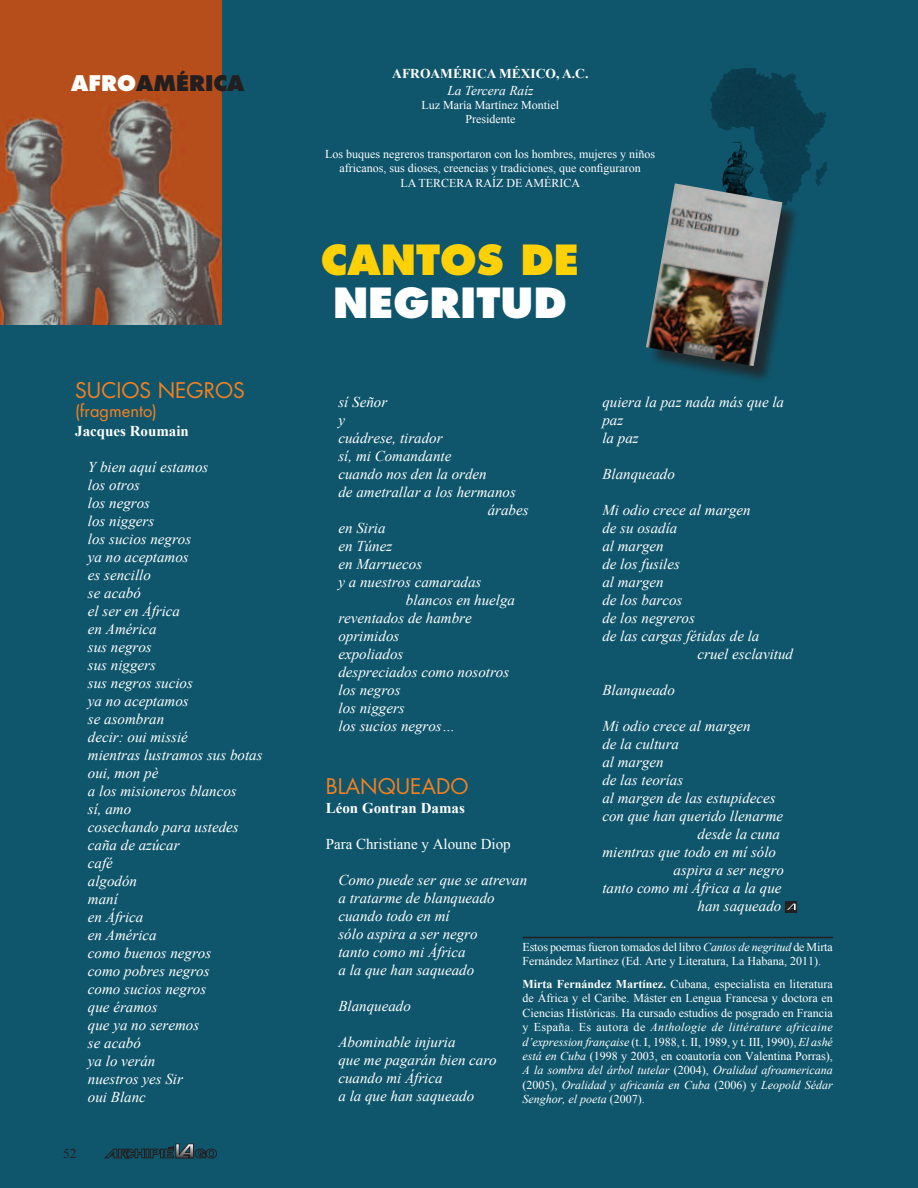
<style>
.page{position:relative;width:918px;height:1188px;background:#0f566c}
.page>*{position:absolute;margin:0;border:0;box-sizing:border-box;transform-origin:0 0}
.t1{font:800 40.5px "Futura";color:#fed006}
.t2{font:800 40.5px "Futura";color:#fff}
.t3{font:21px "Futura";color:#f58021}
.t4{font:800 21px "Futura";color:#231f20}
.t5{font:16.5px "Futura";color:#f58021}
.t6{font:italic 15px/18px "Times New Roman";color:#fff}
.t7{font:700 15px "Times New Roman";color:#fff}
.t8{font:15px "Times New Roman";color:#fff}
.t9{font:700 13.5px "Times New Roman";color:#fff}
.t10{font:italic 13.5px "Times New Roman";color:#fff}
.t11{font:13.5px "Times New Roman";color:#231f20}
.t12{font:12px/14.4px "Times New Roman";color:#fff;text-align:center}
.s1{color:#fff}
.s2{font-style:italic}
.s3{font-weight:700}
</style>
<div class="page">
<img style="left:0;top:0;width:221px;height:325px">
<img style="left:710px;top:68px;width:86px;height:118px">
<hr style="left:523px;top:937px;width:310px;height:1px;background:#231f20">
<div style="left:649px;top:186px;width:152px;height:198px;background:#231f20;opacity:.75"></div>
<img style="left:646px;top:183px;width:136px;height:183px">
<svg style="left:104px;top:1144px;width:113px;height:14px"></svg>
<svg style="left:785px;top:902px;width:12px;height:11px"></svg>
<h2 class="t4" style="left:71px;top:70px;width:175px"><span class="s1">AFRO</span>AMÉRICA</h2>
<p class="t9" style="left:392px;top:66px;width:198px">AFROAMÉRICA MÉXICO, A.C.</p>
<p class="t10" style="left:447px;top:82px;width:88px">La Tercera Raíz</p>
<p class="t12" style="left:422px;top:98px;width:139px">Luz María Martínez Montiel<br>Presidente</p>
<p class="t12" style="left:325px;top:146px;width:331px">Los buques negreros transportaron con los hombres, mujeres y niños africanos, sus dioses, creencias y tradiciones, que configuraron<br>LA TERCERA RAÍZ DE AMÉRICA</p>
<h2 class="t3" style="left:75px;top:375px;width:171px">SUCIOS NEGROS</h2>
<p class="t5" style="left:75px;top:400px;width:83px">(fragmento)</p>
<p class="t7" style="left:75px;top:422px;width:115px">Jacques Roumain</p>
<p class="t6" style="left:88px;top:458px;width:176px">Y bien aquí estamos<br>los otros<br>los negros<br>los niggers<br>los sucios negros<br>ya no aceptamos<br>es sencillo<br>se acabó<br>el ser en África<br>en América<br>sus negros<br>sus niggers<br>sus negros sucios<br>ya no aceptamos<br>se asombran<br>decir: oui missié<br>mientras lustramos sus botas oui, mon pè<br>a los misioneros blancos<br>sí, amo<br>cosechando para ustedes caña de azúcar<br>café<br>algodón<br>maní<br>en África<br>en América<br>como buenos negros<br>como pobres negros<br>como sucios negros<br>que éramos<br>que ya no seremos<br>se acabó<br>ya lo verán<br>nuestros yes Sir<br>oui Blanc</p>
<p class="t11" style="left:63px;top:1146px;width:15px">52</p>
<h1 class="t1" style="left:321px;top:235px;width:260px">CANTOS DE</h1>
<h1 class="t2" style="left:333px;top:278px;width:236px">NEGRITUD</h1>
<p class="t6" style="left:602px;top:393px;width:183px">quiera la paz nada más que la paz<br>la paz</p>
<p class="t6" style="left:602px;top:465px;width:74px">Blanqueado</p>
<p class="t6" style="left:602px;top:501px;width:150px">Mi odio crece al margen</p>
<p class="t6" style="left:602px;top:519px;width:76px">de su osadía</p>
<p class="t6" style="left:602px;top:537px;width:63px">al margen</p>
<p class="t6" style="left:602px;top:555px;width:79px">de los fusiles</p>
<p class="t6" style="left:602px;top:573px;width:63px">al margen</p>
<p class="t6" style="left:602px;top:591px;width:81px">de los barcos</p>
<p class="t6" style="left:602px;top:609px;width:94px">de los negreros</p>
<p class="t6" style="left:602px;top:627px;width:159px">de las cargas fétidas de la</p>
<p class="t6" style="left:698px;top:645px;width:97px">cruel esclavitud</p>
<p class="t6" style="left:602px;top:681px;width:74px">Blanqueado</p>
<p class="t6" style="left:602px;top:717px;width:150px">Mi odio crece al margen</p>
<p class="t6" style="left:602px;top:735px;width:78px">de la cultura</p>
<p class="t6" style="left:602px;top:753px;width:63px">al margen</p>
<p class="t6" style="left:602px;top:771px;width:82px">de las teorías</p>
<p class="t6" style="left:602px;top:789px;width:175px">al margen de las estupideces</p>
<p class="t6" style="left:602px;top:807px;width:182px">con que han querido llenarme</p>
<p class="t6" style="left:698px;top:825px;width:84px">desde la cuna</p>
<p class="t6" style="left:602px;top:843px;width:175px">mientras que todo en mí sólo</p>
<p class="t6" style="left:674px;top:861px;width:112px">aspira a ser negro</p>
<p class="t6" style="left:602px;top:879px;width:181px">tanto como mi África a la que</p>
<p class="t6" style="left:698px;top:897px;width:85px">han saqueado</p>
<p class="t12" style="left:523px;top:940px;width:312px;text-align:left">Estos poemas fueron tomados del libro <span class="s2">Cantos de negritud</span> de Mirta<br>Fernández Martínez (Ed. Arte y Literatura, La Habana, 2011).</p>
<p class="t12" style="left:523px;top:977px;width:312px;text-align:justify"><span class="s3">Mirta Fernández Martínez.</span> Cubana, especialista en literatura de África y el Caribe. Máster en Lengua Francesa y doctora en Ciencias Históricas. Ha cursado estudios de posgrado en Francia y España. Es autora de <span class="s2">Anthologie de littérature africaine d’expression française</span> (t. I, 1988, t. II, 1989, y t. III, 1990), <span class="s2">El ashé está en Cuba</span> (1998 y 2003, en coautoría con Valentina Porras), <span class="s2">A la sombra del árbol tutelar</span> (2004), <span class="s2">Oralidad afroamericana </span>(2005), <span class="s2">Oralidad y africanía en Cuba</span> (2006) y <span class="s2">Leopold Sédar Senghor, el poeta</span> (2007).</p>
<p class="t6" style="left:338px;top:393px;width:50px">sí Señor</p>
<p class="t6" style="left:338px;top:411px;width:8px">y</p>
<p class="t6" style="left:338px;top:429px;width:106px">cuádrese, tirador</p>
<p class="t6" style="left:338px;top:447px;width:114px">sí, mi Comandante</p>
<p class="t6" style="left:338px;top:465px;width:150px">cuando nos den la orden</p>
<p class="t6" style="left:338px;top:483px;width:179px">de ametrallar a los hermanos</p>
<p class="t6" style="left:488px;top:501px;width:42px">árabes</p>
<p class="t6" style="left:338px;top:519px;width:49px">en Siria</p>
<p class="t6" style="left:338px;top:537px;width:55px">en Túnez</p>
<p class="t6" style="left:338px;top:555px;width:85px">en Marruecos</p>
<p class="t6" style="left:338px;top:573px;width:144px">y a nuestros camaradas</p>
<p class="t6" style="left:406px;top:591px;width:111px">blancos en huelga</p>
<p class="t6" style="left:338px;top:609px;width:135px">reventados de hambre</p>
<p class="t6" style="left:338px;top:627px;width:62px">oprimidos</p>
<p class="t6" style="left:338px;top:645px;width:66px">expoliados</p>
<p class="t6" style="left:338px;top:663px;width:172px">despreciados como nosotros</p>
<p class="t6" style="left:338px;top:681px;width:64px">los negros</p>
<p class="t6" style="left:338px;top:699px;width:68px">los niggers</p>
<p class="t6" style="left:338px;top:717px;width:118px">los sucios negros…</p>
<h2 class="t3" style="left:326px;top:772px;width:144px">BLANQUEADO</h2>
<p class="t7" style="left:326px;top:799px;width:141px">Léon Gontran Damas</p>
<p class="t8" style="left:326px;top:835px;width:186px">Para Christiane y Aloune Diop</p>
<p class="t6" style="left:338px;top:870px;width:190px">Como puede ser que se atrevan a tratarme de blanqueado cuando todo en mí<br>sólo aspira a ser negro<br>tanto como mi África<br>a la que han saqueado</p>
<p class="t6" style="left:338px;top:996px;width:74px">Blanqueado</p>
<p class="t6" style="left:338px;top:1032px;width:160px">Abominable injuria<br>que me pagarán bien caro cuando mi África<br>a la que han saqueado</p>
</div>
